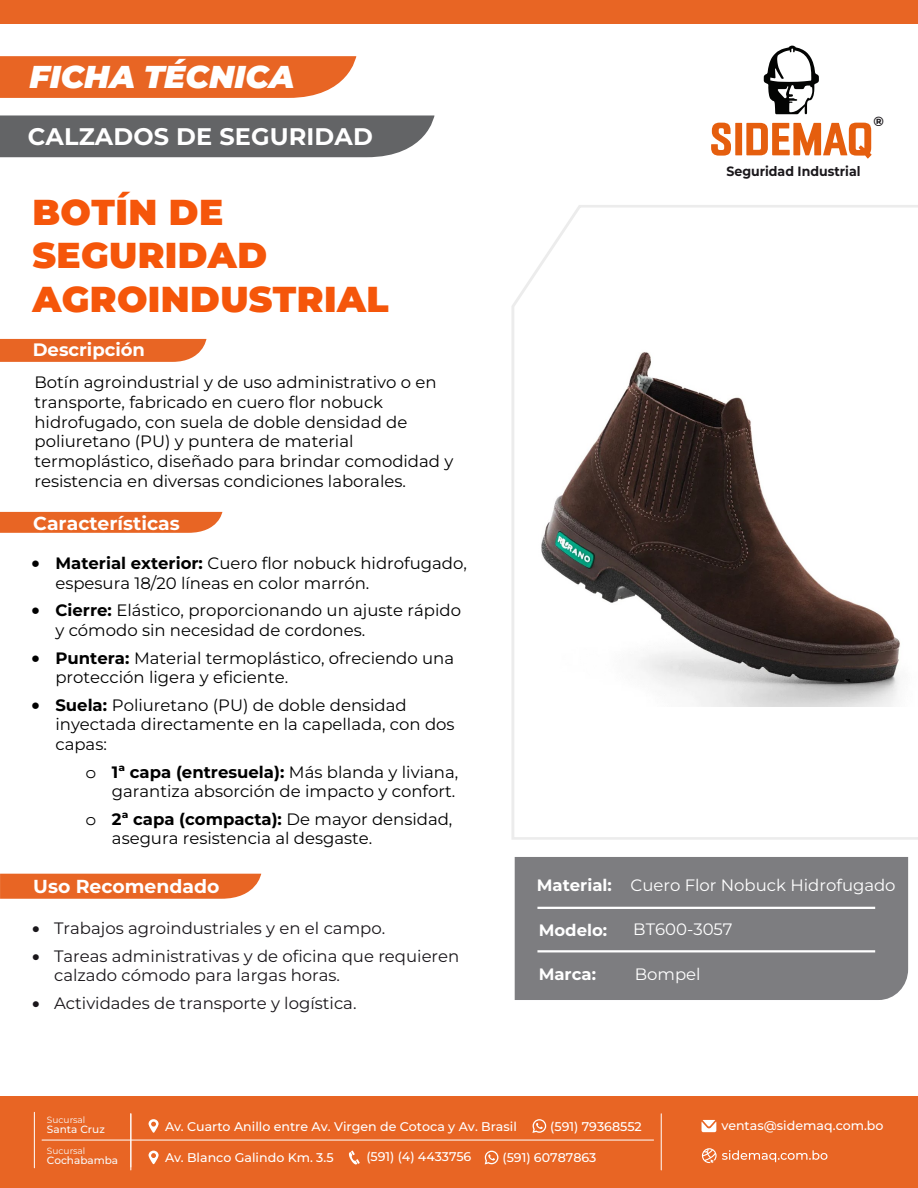
<style>
.page{position:relative;width:918px;height:1188px;background:#fff}
.page>*{position:absolute;margin:0;border:0;box-sizing:border-box;transform-origin:0 0}
.t1{font:900 36px/43.2px "Montserrat";letter-spacing:.01em;color:#f5560a}
.t2{font:italic 900 31.65px "Montserrat";color:#fff}
.t3{font:700 24px "Montserrat";letter-spacing:.005em;color:#fff}
.t4{font:700 18.75px "Montserrat";color:#fff}
.t5{font:700 18.75px "Montserrat";color:#fff}
.t6{font:700 18px "Montserrat";color:#fff}
.t7{font:16.5px/19.8px "Montserrat";color:#000}
.t8{font:16.5px/19.8px "Montserrat";color:#1a171b}
.t9{font:16.5px "Montserrat";color:#fff}
.t10{font:700 16.5px "Montserrat";color:#fff}
.t11{font:700 13.5px "Montserrat";color:#1a171b;scale:.93 1}
.t12{font:700 13.35px "Montserrat";color:#1a171b}
.t13{font:500 12.6px "Montserrat";color:#fff}
.t14{font:500 10.5px "Montserrat";color:#f8f7f7}
.t15{font:9px "Montserrat";color:#f8f7f7}
.s1{font-weight:700}
.s2{font-family:"Courier Std";font-size:18px}
.s3{font-style:inherit}
</style>
<div class="page">
<svg style="left:511px;top:205px;width:407px;height:635px"></svg>
<svg style="left:0;top:56px;width:356px;height:42px;background:#e96c2e"></svg>
<div style="left:0;top:115px;width:434px;height:42px;background:#636466"></div>
<svg style="left:0;top:339px;width:206px;height:23px;background:#e86b2d"></svg>
<svg style="left:0;top:512px;width:222px;height:21px;background:#e86b2d"></svg>
<svg style="left:764px;top:46px;width:55px;height:68px"></svg>
<svg style="left:711px;top:123px;width:161px;height:36px"></svg>
<div style="left:0;top:1px;width:918px;height:23px;background:#e86524"></div>
<div style="left:515px;top:857px;width:393px;height:143px;background:#7d7d80"></div>
<hr style="left:537px;top:907px;width:338px;height:2px;background:#fff">
<div style="left:0;top:1097px;width:918px;height:91px;background:#e86524"></div>
<svg style="left:702px;top:1148px;width:125px;height:15px"></svg>
<svg style="left:702px;top:1120px;width:14px;height:12px"></svg>
<svg style="left:485px;top:1151px;width:13px;height:13px"></svg>
<svg style="left:149px;top:1151px;width:10px;height:13px"></svg>
<svg style="left:532px;top:1119px;width:14px;height:14px"></svg>
<svg style="left:149px;top:1119px;width:10px;height:14px"></svg>
<svg style="left:349px;top:1151px;width:11px;height:14px"></svg>
<hr style="left:42px;top:1140px;width:612px;height:1px;background:#fff">
<hr style="left:34px;top:1112px;width:1px;height:56px;background:#fff">
<hr style="left:661px;top:1114px;width:1px;height:56px;background:#fff">
<hr style="left:131px;top:1114px;width:1px;height:56px;background:#fff">
<svg style="left:0;top:874px;width:261px;height:25px;background:#e96b2d"></svg>
<hr style="left:537px;top:950px;width:338px;height:2px;background:#fff">
<img style="left:526px;top:347px;width:392px;height:360px">
<h2 class="t2" style="left:30px;top:53px;width:267px">FICHA TÉCNICA</h2>
<h3 class="t3" style="left:28px;top:120px;width:347px">CALZADOS DE SEGURIDAD</h3>
<h1 class="t1" style="left:32px;top:189px;width:358px">BOTÍN DE<br>SEGURIDAD<br>AGROINDUSTRIAL</h1>
<p class="t6" style="left:33px;top:337px;width:114px">Descripción</p>
<p class="t7" style="left:34px;top:372px;width:420px">Botín agroindustrial y de uso administrativo o en transporte, fabricado en cuero flor nobuck hidrofugado, con suela de doble densidad de poliuretano (PU) y puntera de material termoplástico, diseñado para brindar comodidad y resistencia en diversas condiciones laborales.</p>
<p class="t4" style="left:33px;top:509px;width:148px">Características</p>
<p class="t7" style="left:55px;top:553px;width:413px;text-indent:-24px">• <span class="s1">Material exterior:</span> Cuero flor nobuck hidrofugado, espesura 18/20 líneas en color marrón.</p>
<p class="t7" style="left:55px;top:600px;width:407px;text-indent:-24px">• <span class="s1">Cierre:</span> Elástico, proporcionando un ajuste rápido y cómodo sin necesidad de cordones.</p>
<p class="t7" style="left:55px;top:647px;width:400px;text-indent:-24px">• <span class="s1">Puntera:</span> Material termoplástico, ofreciendo una protección ligera y eficiente.</p>
<p class="t7" style="left:55px;top:694px;width:401px;text-indent:-24px">• <span class="s1">Suela:</span> Poliuretano (PU) de doble densidad inyectada directamente en la capellada, con dos capas:</p>
<p class="t7" style="left:85px;top:761px;width:374px;text-align:right"><span class="s2">o</span> <span class="s1">1ª capa (entresuela):</span> Más blanda y liviana, garantiza absorción de impacto y confort.</p>
<p class="t7" style="left:112px;top:808px;width:342px;text-indent:-27px"><span class="s2">o</span> <span class="s1">2ª capa (compacta):</span> De mayor densidad, asegura resistencia al desgaste.</p>
<p class="t5" style="left:33px;top:872px;width:188px">Uso Recomendado</p>
<p class="t8" style="left:32px;top:918px;width:355px">• Trabajos agroindustriales y en el campo.</p>
<p class="t8" style="left:54px;top:945px;width:407px;text-indent:-22px">• Tareas administrativas y de oficina que requieren calzado cómodo para largas horas.</p>
<p class="t8" style="left:32px;top:992px;width:326px">• Actividades de transporte y logística.</p>
<p class="t12" style="left:873px;top:112px;width:12px">®</p>
<p class="t11" style="left:726px;top:162px;width:146px">Seguridad Industrial</p>
<p class="t9" style="left:537px;top:874px;width:360px"><span class="s1">Material:</span> Cuero Flor Nobuck Hidrofugado</p>
<p class="t10" style="left:539px;top:918px;width:70px">Modelo<span class="s3">:</span></p>
<p class="t9" style="left:633px;top:918px;width:101px">BT600-3057</p>
<p class="t10" style="left:539px;top:962px;width:59px">Marca<span class="s3">:</span></p>
<p class="t9" style="left:635px;top:963px;width:67px">Bompel</p>
<p class="t15" style="left:47px;top:1113px;width:40px">Sucursal</p>
<p class="t14" style="left:47px;top:1122px;width:59px">Santa Cruz</p>
<p class="t15" style="left:47px;top:1144px;width:40px">Sucursal</p>
<p class="t14" style="left:47px;top:1153px;width:73px">Cochabamba</p>
<p class="t13" style="left:165px;top:1117px;width:353px">Av. Cuarto Anillo entre Av. Virgen de Cotoca y Av. Brasil</p>
<p class="t13" style="left:550px;top:1118px;width:93px">(591) 79368552</p>
<p class="t13" style="left:366px;top:1148px;width:106px">(591) (4) 4433756</p>
<p class="t13" style="left:165px;top:1149px;width:170px">Av. Blanco Galindo Km. 3.5</p>
<p class="t13" style="left:502px;top:1149px;width:95px">(591) 60787863</p>
<p class="t13" style="left:721px;top:1117px;width:164px">ventas@sidemaq.com.bo</p>
</div>
